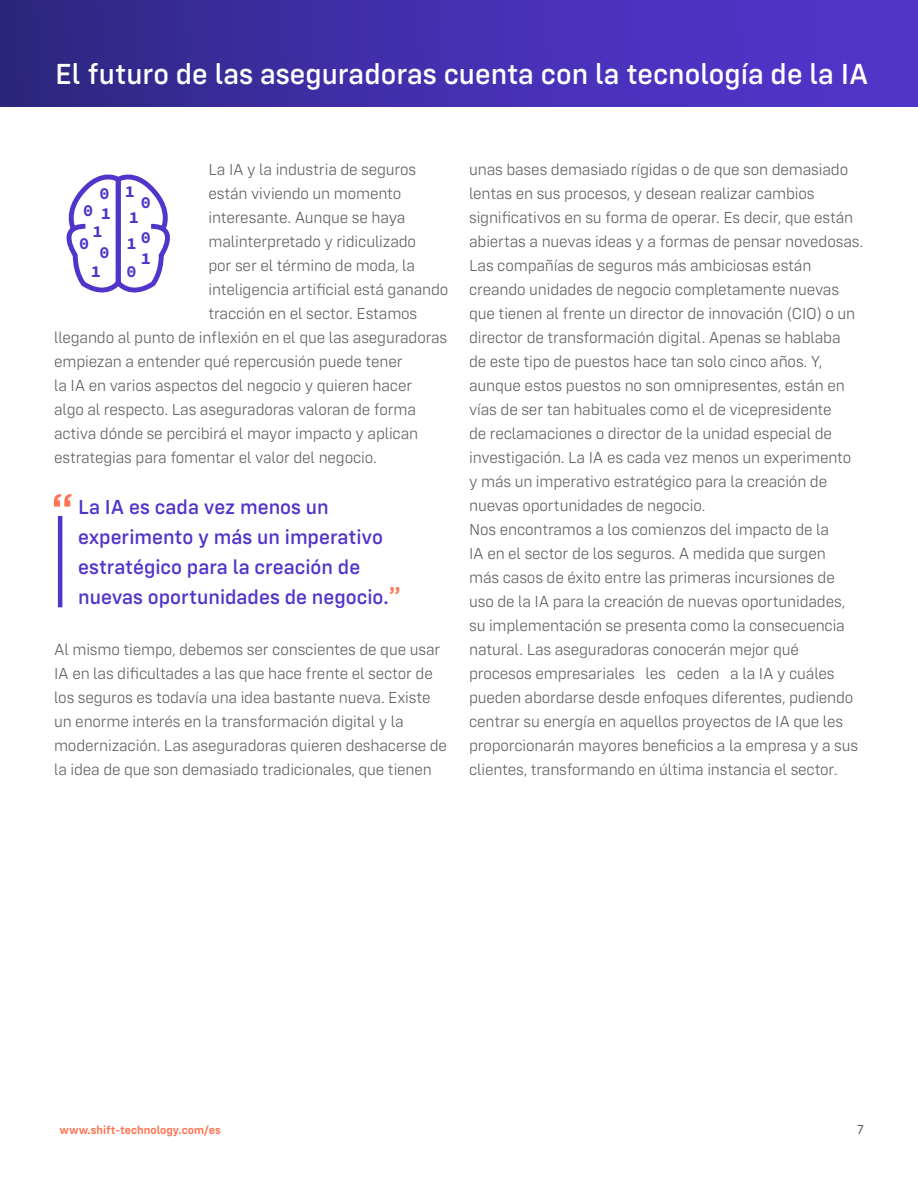
<style>
.page{position:relative;width:918px;height:1188px;background:#fff}
.page>*{position:absolute;margin:0;border:0;box-sizing:border-box;transform-origin:0 0}
.t1{font:500 30px "Config Rounded";color:#fff}
.t2{font:500 21px/30px "Config Rounded";color:#5134c9}
.t3{font:16.8px "Source Code Variable";color:#5134c9}
.t4{font:300 16.5px/24px "Config Rounded";letter-spacing:-.01em;color:#616161}
.t5{font:13.5px "Config Rounded";color:#616162}
.t6{font:600 12px "Config Rounded";color:#ff7353}
.s1{font-family:"Gotham";font-size:24px;color:#ff7353}
</style>
<div class="page">
<div style="left:0;top:0;width:918px;height:107px;background:linear-gradient(to right,#2f2884,#5636d3)"></div>
<hr style="left:58px;top:516px;width:4px;height:91px;background:#5134c9">
<svg style="left:54px;top:494px;width:18px;height:13px"></svg>
<svg style="left:66px;top:174px;width:104px;height:119px"></svg>
<h1 class="t1" style="left:55px;top:56px;width:815px">El futuro de las aseguradoras cuenta con la tecnología de la IA</h1>
<p class="t4" style="left:208px;top:157px;width:209px">La IA y la industria de seguros</p>
<p class="t4" style="left:208px;top:181px;width:194px">están viviendo un momento</p>
<p class="t4" style="left:208px;top:205px;width:198px">interesante. Aunque se haya</p>
<p class="t4" style="left:208px;top:229px;width:209px">malinterpretado y ridiculizado</p>
<p class="t4" style="left:208px;top:253px;width:208px">por ser el término de moda, la</p>
<p class="t4" style="left:208px;top:277px;width:241px">inteligencia artificial está ganando</p>
<p class="t4" style="left:208px;top:301px;width:210px">tracción en el sector. Estamos</p>
<p class="t4" style="left:54px;top:325px;width:395px">llegando al punto de inflexión en el que las aseguradoras</p>
<p class="t4" style="left:54px;top:349px;width:350px">empiezan a entender qué repercusión puede tener</p>
<p class="t4" style="left:54px;top:373px;width:360px">la IA en varios aspectos del negocio y quieren hacer</p>
<p class="t4" style="left:54px;top:397px;width:364px">algo al respecto. Las aseguradoras valoran de forma</p>
<p class="t4" style="left:54px;top:421px;width:366px">activa dónde se percibirá el mayor impacto y aplican</p>
<p class="t4" style="left:54px;top:445px;width:324px">estrategias para fomentar el valor del negocio.</p>
<p class="t3" style="left:125px;top:180px;width:12px">1</p>
<p class="t3" style="left:100px;top:182px;width:12px">0</p>
<p class="t3" style="left:141px;top:191px;width:12px">0</p>
<p class="t3" style="left:83px;top:198px;width:12px">0</p>
<p class="t3" style="left:101px;top:201px;width:12px">1</p>
<p class="t3" style="left:129px;top:205px;width:12px">1</p>
<p class="t3" style="left:92px;top:219px;width:12px">1</p>
<p class="t3" style="left:141px;top:225px;width:12px">0</p>
<p class="t3" style="left:79px;top:232px;width:12px">0</p>
<p class="t3" style="left:126px;top:232px;width:12px">1</p>
<p class="t3" style="left:99px;top:240px;width:12px">0</p>
<p class="t3" style="left:141px;top:246px;width:12px">1</p>
<p class="t3" style="left:126px;top:259px;width:12px">0</p>
<p class="t3" style="left:91px;top:259px;width:12px">1</p>
<p class="t2" style="left:78px;top:492px;width:324px">La IA es cada vez menos un experimento y más un imperativo estratégico para la creación de nuevas oportunidades de negocio.<span class="s1">”</span></p>
<p class="t4" style="left:54px;top:637px;width:394px">Al mismo tiempo, debemos ser conscientes de que usar IA en las dificultades a las que hace frente el sector de los seguros es todavía una idea bastante nueva. Existe un enorme interés en la transformación digital y la modernización. Las aseguradoras quieren deshacerse de la idea de que son demasiado tradicionales, que tienen</p>
<p class="t4" style="left:469px;top:157px;width:396px">unas bases demasiado rígidas o de que son demasiado lentas en sus procesos, y desean realizar cambios significativos en su forma de operar. Es decir, que están abiertas a nuevas ideas y a formas de pensar novedosas.<br>Las compañías de seguros más ambiciosas están creando unidades de negocio completamente nuevas que tienen al frente un director de innovación (CIO) o un director de transformación digital. Apenas se hablaba<br>de este tipo de puestos hace tan solo cinco años. Y, aunque estos puestos no son omnipresentes, están en vías de ser tan habituales como el de vicepresidente<br>de reclamaciones o director de la unidad especial de investigación. La IA es cada vez menos un experimento y más un imperativo estratégico para la creación de nuevas oportunidades de negocio.<br>Nos encontramos a los comienzos del impacto de la<br>IA en el sector de los seguros. A medida que surgen<br>más casos de éxito entre las primeras incursiones de uso de la IA para la creación de nuevas oportunidades, su implementación se presenta como la consecuencia natural. Las aseguradoras conocerán mejor qué procesos empresariales les ceden a la IA y cuáles pueden abordarse desde enfoques diferentes, pudiendo centrar su energía en aquellos proyectos de IA que les proporcionarán mayores beneficios a la empresa y a sus clientes, transformando en última instancia el sector.</p>
<p class="t6" style="left:59px;top:1123px;width:163px">www.shift-technology.com/es</p>
<p class="t5" style="left:857px;top:1121px;width:9px">7</p>
</div>
